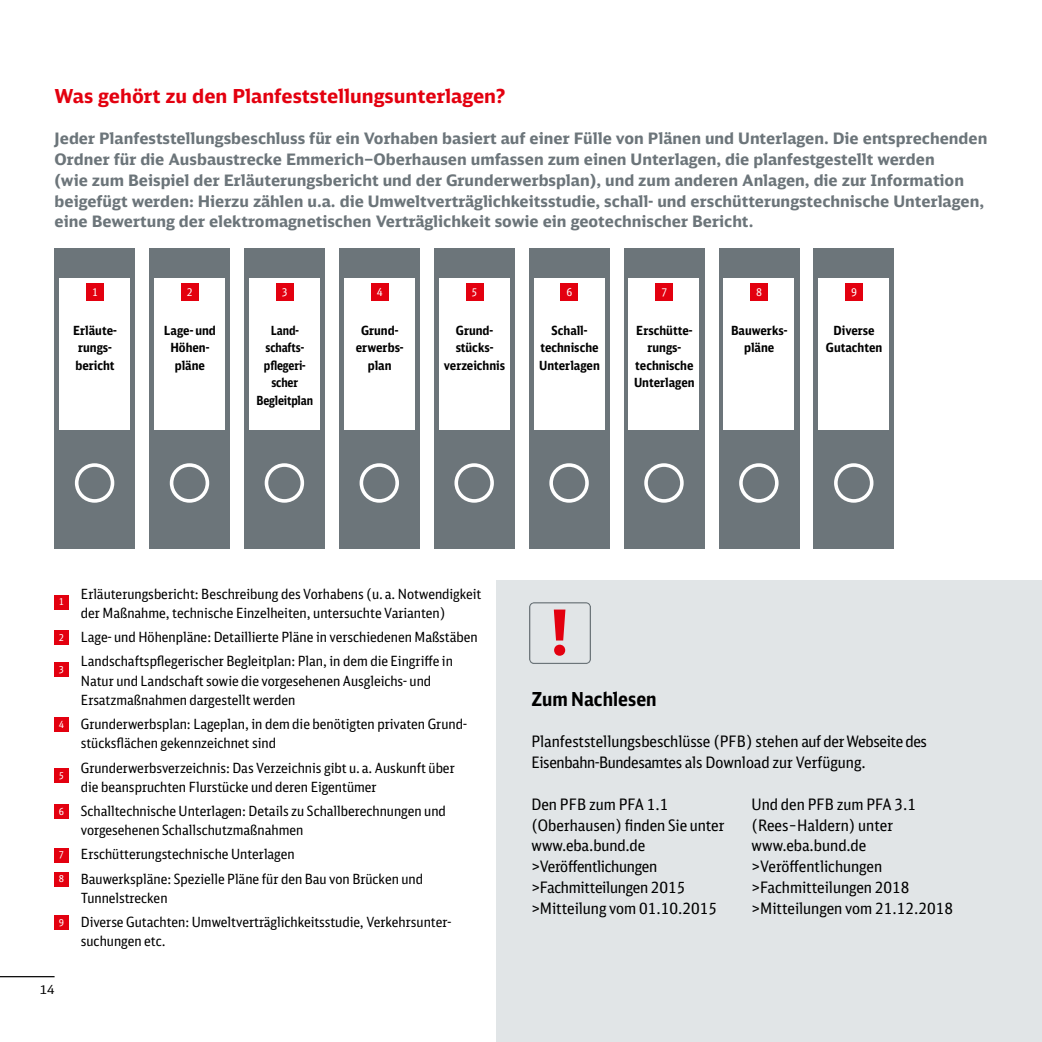
<style>
.page{position:relative;width:1042px;height:1042px;background:#fff}
.page>*{position:absolute;margin:0;border:0;box-sizing:border-box;transform-origin:0 0}
.t1{font:700 62.3px "DB Sans";color:#e3000f}
.t2{font:700 19.25px "DB Sans";color:#e3000f}
.t3{font:700 19.25px "DB Sans Cond";color:#000}
.t4{font:700 15.75px/20.8px "DB Sans";color:#6c757a}
.t5{font:15.75px/20.8px "DB Sans Cond";color:#000}
.t6{font:14px/19.2px "DB Sans Cond";color:#000}
.t7{font:700 12.6px/17.5px "DB Sans Cond";color:#000;text-align:center}
.t8{font:700 12.6px/17.5px "DB Sans Cond";color:#000;text-align:center;scale:.93 1}
.t9{font:12.25px "DB Sans";color:#000}
.t10{font:10.85px "DB Sans Cond";color:#fff}
.t11{font:9.62px "DB Sans Cond";color:#fff}
.s1{font-size:9.62px;color:#fff}
</style>
<div class="page">
<div style="left:497px;top:581px;width:545px;height:461px;background:#e1e5e7"></div>
<div style="left:55px;top:248px;width:80px;height:301px;background:#6c757a"></div>
<div style="left:75px;top:463px;width:39px;height:40px;border:4px solid #fff;border-radius:50%"></div>
<div style="left:59px;top:278px;width:71px;height:151px;background:#fff"></div>
<div style="left:86px;top:283px;width:18px;height:18px;background:#e3000f"></div>
<div style="left:149px;top:248px;width:81px;height:301px;background:#6c757a"></div>
<div style="left:170px;top:463px;width:39px;height:40px;border:4px solid #fff;border-radius:50%"></div>
<div style="left:154px;top:278px;width:71px;height:151px;background:#fff"></div>
<div style="left:181px;top:283px;width:18px;height:18px;background:#e3000f"></div>
<div style="left:244px;top:248px;width:81px;height:301px;background:#6c757a"></div>
<div style="left:265px;top:463px;width:39px;height:40px;border:4px solid #fff;border-radius:50%"></div>
<div style="left:249px;top:278px;width:71px;height:151px;background:#fff"></div>
<div style="left:276px;top:283px;width:17px;height:18px;background:#e3000f"></div>
<div style="left:339px;top:248px;width:81px;height:301px;background:#6c757a"></div>
<div style="left:359px;top:463px;width:40px;height:40px;border:4px solid #fff;border-radius:50%"></div>
<div style="left:344px;top:278px;width:71px;height:151px;background:#fff"></div>
<div style="left:371px;top:283px;width:17px;height:18px;background:#e3000f"></div>
<div style="left:434px;top:248px;width:80px;height:301px;background:#6c757a"></div>
<div style="left:454px;top:463px;width:40px;height:40px;border:4px solid #fff;border-radius:50%"></div>
<div style="left:439px;top:278px;width:70px;height:151px;background:#fff"></div>
<div style="left:466px;top:283px;width:17px;height:18px;background:#e3000f"></div>
<div style="left:529px;top:248px;width:80px;height:301px;background:#6c757a"></div>
<div style="left:549px;top:463px;width:40px;height:40px;border:4px solid #fff;border-radius:50%"></div>
<div style="left:534px;top:278px;width:70px;height:151px;background:#fff"></div>
<div style="left:561px;top:283px;width:17px;height:18px;background:#e3000f"></div>
<div style="left:624px;top:248px;width:80px;height:301px;background:#6c757a"></div>
<div style="left:644px;top:463px;width:40px;height:40px;border:4px solid #fff;border-radius:50%"></div>
<div style="left:628px;top:278px;width:71px;height:151px;background:#fff"></div>
<div style="left:655px;top:283px;width:18px;height:18px;background:#e3000f"></div>
<div style="left:719px;top:248px;width:80px;height:301px;background:#6c757a"></div>
<div style="left:739px;top:463px;width:39px;height:40px;border:4px solid #fff;border-radius:50%"></div>
<div style="left:723px;top:278px;width:71px;height:151px;background:#fff"></div>
<div style="left:750px;top:283px;width:18px;height:18px;background:#e3000f"></div>
<div style="left:814px;top:248px;width:80px;height:301px;background:#6c757a"></div>
<div style="left:834px;top:463px;width:39px;height:40px;border:4px solid #fff;border-radius:50%"></div>
<div style="left:818px;top:278px;width:71px;height:151px;background:#fff"></div>
<div style="left:845px;top:283px;width:18px;height:18px;background:#e3000f"></div>
<div style="left:55px;top:595px;width:14px;height:14px;background:#e3000f"></div>
<div style="left:55px;top:630px;width:14px;height:15px;background:#e3000f"></div>
<div style="left:55px;top:663px;width:14px;height:14px;background:#e3000f"></div>
<div style="left:55px;top:717px;width:14px;height:14px;background:#e3000f"></div>
<div style="left:55px;top:769px;width:14px;height:14px;background:#e3000f"></div>
<div style="left:55px;top:804px;width:14px;height:14px;background:#e3000f"></div>
<div style="left:55px;top:848px;width:14px;height:14px;background:#e3000f"></div>
<div style="left:55px;top:872px;width:14px;height:14px;background:#e3000f"></div>
<div style="left:55px;top:915px;width:14px;height:15px;background:#e3000f"></div>
<svg style="left:529px;top:602px;width:62px;height:62px"></svg>
<hr style="left:0;top:976px;width:55px;height:1px;background:#000">
<h2 class="t2" style="left:55px;top:83px;width:452px">Was gehört zu den Planfeststellungsunterlagen?</h2>
<p class="t4" style="left:55px;top:128px;width:934px">Jeder Planfeststellungsbeschluss für ein Vorhaben basiert auf einer Fülle von Plänen und Unterlagen. Die entsprechenden Ordner für die Ausbaustrecke Emmerich–Oberhausen umfassen zum einen Unterlagen, die planfestgestellt werden<br>(wie zum Beispiel der Erläuterungsbericht und der Grunderwerbsplan), und zum anderen Anlagen, die zur Information beigefügt werden: Hierzu zählen u.a. die Umweltverträglichkeitsstudie, schall- und erschütterungstechnische Unterlagen, eine Bewertung der elektromagnetischen Verträglichkeit sowie ein geotechnischer Bericht.</p>
<p class="t10" style="left:92px;top:286px;width:7px">1</p>
<p class="t7" style="left:73px;top:321px;width:45px;text-align:left">Erläute&shy;rungs&shy;bericht</p>
<p class="t10" style="left:187px;top:286px;width:7px">2</p>
<p class="t7" style="left:164px;top:321px;width:53px">Lage- und<br>Höhen&shy;pläne</p>
<p class="t10" style="left:282px;top:286px;width:7px">3</p>
<p class="t8" style="left:257px;top:321px;width:62px">Land&shy;schafts&shy;pflegeri&shy;scher<br>Begleitplan</p>
<p class="t10" style="left:377px;top:286px;width:7px">4</p>
<p class="t7" style="left:356px;top:321px;width:49px">Grund&shy;erwerbs&shy;plan</p>
<p class="t10" style="left:471px;top:286px;width:7px">5</p>
<p class="t7" style="left:444px;top:321px;width:63px">Grund&shy;stücks&shy;verzeichnis</p>
<p class="t10" style="left:566px;top:286px;width:7px">6</p>
<p class="t7" style="left:539px;top:321px;width:62px">Schall&shy;technische<br>Unterlagen</p>
<p class="t10" style="left:661px;top:286px;width:7px">7</p>
<p class="t7" style="left:634px;top:321px;width:62px">Erschütte&shy;rungs&shy;technische<br>Unterlagen</p>
<p class="t10" style="left:756px;top:286px;width:7px">8</p>
<p class="t7" style="left:731px;top:321px;width:58px">Bauwerks&shy;pläne</p>
<p class="t10" style="left:851px;top:286px;width:7px">9</p>
<p class="t7" style="left:826px;top:321px;width:58px">Diverse<br>Gutachten</p>
<p class="t11" style="left:59px;top:596px;width:7px">1</p>
<p class="t6" style="left:81px;top:584px;width:402px">Erläuterungsbericht: Beschreibung des Vorhabens (u. a. Notwendigkeit der Maßnahme, technische Einzelheiten, untersuchte Varianten)</p>
<p class="t6" style="left:59px;top:627px;width:420px"><span class="s1">2</span> Lage- und Höhenpläne: Detaillierte Pläne in verschiedenen Maßstäben</p>
<p class="t11" style="left:59px;top:663px;width:7px">3</p>
<p class="t6" style="left:81px;top:651px;width:373px">Landschaftspflegerischer Begleitplan: Plan, in dem die Eingriffe in<br>Natur und Landschaft sowie die vorgesehenen Ausgleichs- und<br>Ersatzmaßnahmen dargestellt werden</p>
<p class="t6" style="left:81px;top:714px;width:387px;text-indent:-22px"><span class="s1">4</span> Grunderwerbsplan: Lageplan, in dem die benötigten privaten Grund&shy;stücksflächen gekennzeichnet sind</p>
<p class="t11" style="left:59px;top:769px;width:7px">5</p>
<p class="t6" style="left:81px;top:757px;width:375px">Grunderwerbsverzeichnis: Das Verzeichnis gibt u. a. Auskunft über die beanspruchten Flurstücke und deren Eigentümer</p>
<p class="t6" style="left:81px;top:801px;width:366px;text-indent:-22px"><span class="s1">6</span> Schalltechnische Unterlagen: Details zu Schallberechnungen und vorgesehenen Schallschutzmaßnahmen</p>
<p class="t6" style="left:59px;top:842px;width:366px;line-height:24.2px"><span class="s1">7</span> Erschütterungstechnische Unterlagen<br><span class="s1">8</span> Bauwerkspläne: Spezielle Pläne für den Bau von Brücken und</p>
<p class="t6" style="left:59px;top:885px;width:393px;line-height:24.2px;text-indent:22px">Tunnelstrecken<br><span class="s1">9</span> Diverse Gutachten: Umweltverträglichkeitsstudie, Verkehrsunter-</p>
<p class="t6" style="left:81px;top:931px;width:86px">suchungen etc.</p>
<p class="t9" style="left:40px;top:981px;width:16px">14</p>
<h1 class="t1" style="left:550px;top:592px;width:22px">!</h1>
<h2 class="t3" style="left:531px;top:686px;width:127px">Zum Nachlesen</h2>
<p class="t5" style="left:531px;top:731px;width:397px">Planfeststellungsbeschlüsse (PFB) stehen auf der Webseite des<br>Eisenbahn-Bundesamtes als Download zur Verfügung.</p>
<p class="t5" style="left:531px;top:793px;width:194px">Den PFB zum PFA 1.1 (Oberhausen) finden Sie unter www.eba.bund.de &gt;Veröffentlichungen &gt;Fachmitteilungen 2015 &gt;Mitteilung vom 01.10.2015</p>
<p class="t5" style="left:751px;top:793px;width:203px">Und den PFB zum PFA 3.1 (Rees–Haldern) unter www.eba.bund.de &gt;Veröffentlichungen &gt;Fachmitteilungen 2018 &gt;Mitteilungen vom 21.12.2018</p>
</div>
